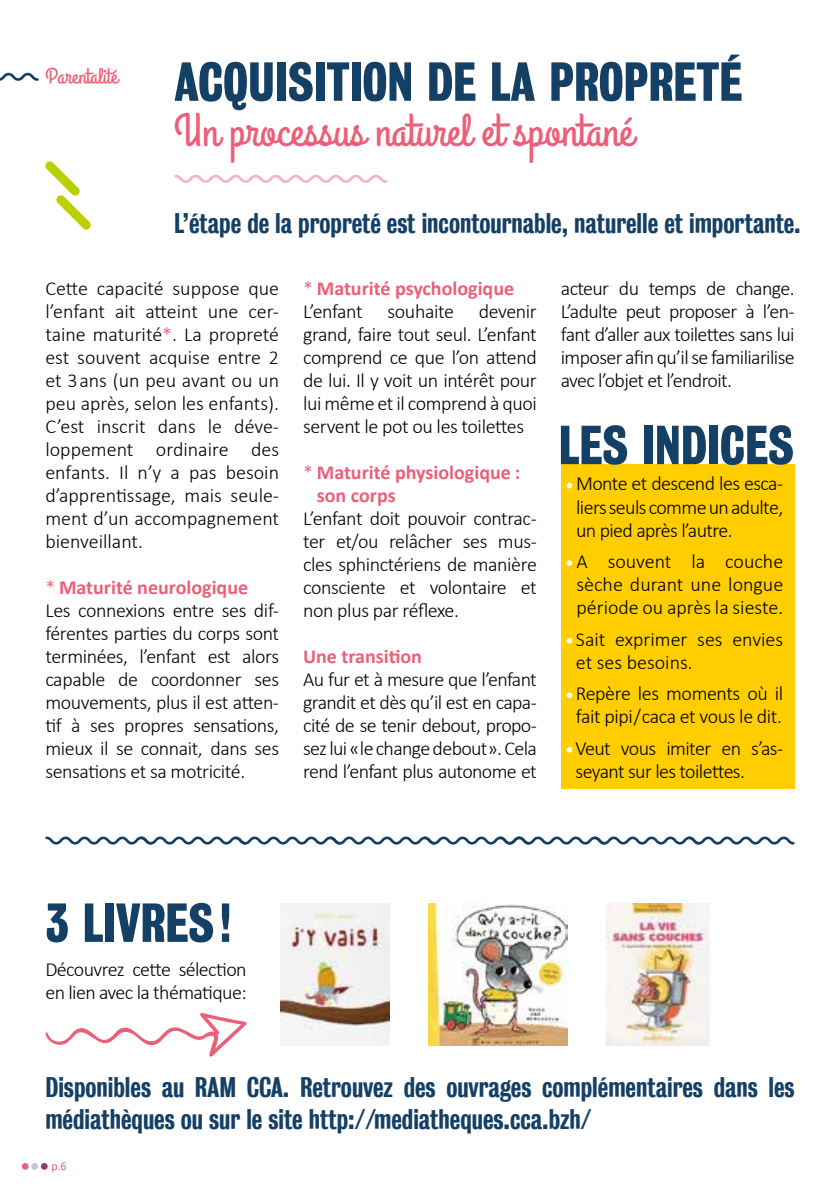
<style>
.page{position:relative;width:840px;height:1191px;background:#fff}
.page>*{position:absolute;margin:0;border:0;box-sizing:border-box;transform-origin:0 0}
.t1{font:50px "Bureau Grot Three Seven";color:#154066}
.t2{font:46px "Grand Hotel";color:#ec5f78}
.t3{font:26px/32px "Bureau Grotesque Three Five";color:#154066}
.t4{font:22px "Grand Hotel";color:#ec5f78}
.t5{font:300 20px/23px "Calibri";letter-spacing:-.02em;color:#000;text-align:justify}
.t6{font:700 20px/23px "Calibri";color:#ec5f78}
.t7{font:300 20px/23px "Calibri";color:#000}
.t8{font:12px "Calibri";color:#ec5f78}
.s1{color:#ec5f78}
.s2{font-weight:700;color:#ec5f78}
.s3{font-weight:300}
</style>
<div class="page">
<div style="left:22px;top:1163px;width:7px;height:6px;background:#ec5f78;border-radius:50%"></div>
<div style="left:31px;top:1163px;width:7px;height:6px;background:#c7c1e1;border-radius:50%"></div>
<div style="left:41px;top:1163px;width:7px;height:6px;background:#8f3d5c;border-radius:50%"></div>
<svg style="left:45px;top:161px;width:46px;height:69px"></svg>
<img style="left:280px;top:903px;width:109px;height:142px">
<img style="left:605px;top:903px;width:105px;height:142px">
<img style="left:428px;top:903px;width:139px;height:142px">
<svg style="left:45px;top:1013px;width:202px;height:44px"></svg>
<svg style="left:45px;top:836px;width:749px;height:8px"></svg>
<svg style="left:0;top:73px;width:39px;height:8px"></svg>
<div style="left:560px;top:464px;width:234px;height:325px;background:#ffcd00"></div>
<svg style="left:566px;top:483px;width:6px;height:5px"></svg>
<svg style="left:566px;top:560px;width:6px;height:6px"></svg>
<svg style="left:566px;top:638px;width:6px;height:5px"></svg>
<svg style="left:566px;top:692px;width:6px;height:6px"></svg>
<svg style="left:566px;top:747px;width:6px;height:5px"></svg>
<svg style="left:174px;top:175px;width:213px;height:8px"></svg>
<p class="t4" style="left:45px;top:62px;width:74px">Parentalité</p>
<h1 class="t1" style="left:174px;top:53px;width:569px">ACQUISITION DE LA PROPRETÉ</h1>
<h2 class="t2" style="left:174px;top:101px;width:460px">Un processus naturel et spontané</h2>
<h3 class="t3" style="left:174px;top:207px;width:627px">L’étape de la propreté est incontournable, naturelle et importante.</h3>
<p class="t5" style="left:45px;top:277px;width:235px">Cette capacité suppose que l’enfant ait atteint une cer&shy;taine maturité<span class="s1">*</span>. La propreté est souvent acquise entre 2 et 3 ans (un peu avant ou un peu après, selon les enfants).<br>C’est inscrit dans le déve&shy;loppement ordinaire des enfants. Il n’y a pas besoin d’apprentissage, mais seule&shy;ment d’un accompagnement bienveillant.</p>
<p class="t5" style="left:45px;top:575px;width:235px;text-align:left"><span class="s1">*</span> <span class="s2">Maturité neurologique<br></span>Les connexions entre ses dif&shy;férentes parties du corps sont terminées, l’enfant est alors capable de coordonner ses mouvements, plus il est atten&shy;tif à ses propres sensations, mieux il se connait, dans ses sensations et sa motricité.</p>
<p class="t5" style="left:303px;top:277px;width:235px;text-align:left"><span class="s1">*</span> <span class="s2">Maturité psychologique<br></span>L’enfant souhaite devenir grand, faire tout seul. L’enfant comprend ce que l’on attend de lui. Il y voit un intérêt pour lui même et il comprend à quoi servent le pot ou les toilettes</p>
<p class="t6" style="left:316px;top:460px;width:205px;text-indent:-14px"><span class="s3">*</span> Maturité physiologique : son corps</p>
<p class="t5" style="left:303px;top:506px;width:235px">L’enfant doit pouvoir contrac&shy;ter et/ou relâcher ses mus&shy;cles sphinctériens de manière consciente et volontaire et non plus par réflexe.</p>
<p class="t6" style="left:303px;top:644px;width:120px">Une transition</p>
<p class="t5" style="left:303px;top:667px;width:235px">Au fur et à mesure que l’enfant grandit et dès qu’il est en capa&shy;cité de se tenir debout, propo&shy;sez lui « le change debout ». Cela rend l’enfant plus autonome et</p>
<p class="t5" style="left:560px;top:277px;width:235px">acteur du temps de change.<br>L’adulte peut proposer à l’en&shy;fant d’aller aux toilettes sans lui imposer afin qu’il se familiarilise avec l’objet et l’endroit.</p>
<h1 class="t1" style="left:558px;top:416px;width:236px">LES INDICES</h1>
<p class="t5" style="left:576px;top:472px;width:208px">Monte et descend les esca&shy;liers seuls comme un adulte, un pied après l’autre.</p>
<p class="t5" style="left:576px;top:549px;width:208px">A souvent la couche sèche durant une longue période ou après la sieste.</p>
<p class="t7" style="left:575px;top:627px;width:209px">Sait exprimer ses envies et ses besoins.</p>
<p class="t5" style="left:575px;top:681px;width:209px">Repère les moments où il fait pipi / caca et vous le dit.</p>
<p class="t5" style="left:575px;top:736px;width:209px">Veut vous imiter en s’as&shy;seyant sur les toilettes.</p>
<h1 class="t1" style="left:45px;top:894px;width:187px">3 LIVRES!</h1>
<p class="t5" style="left:45px;top:957px;width:203px">Découvrez cette sélection en lien avec la thématique:</p>
<h3 class="t3" style="left:45px;top:1070px;width:750px">Disponibles au RAM CCA. Retrouvez des ouvrages complémentaires dans les médiathèques ou sur le site http://mediatheques.cca.bzh/</h3>
<p class="t8" style="left:52px;top:1157px;width:17px">p.6</p>
</div>
